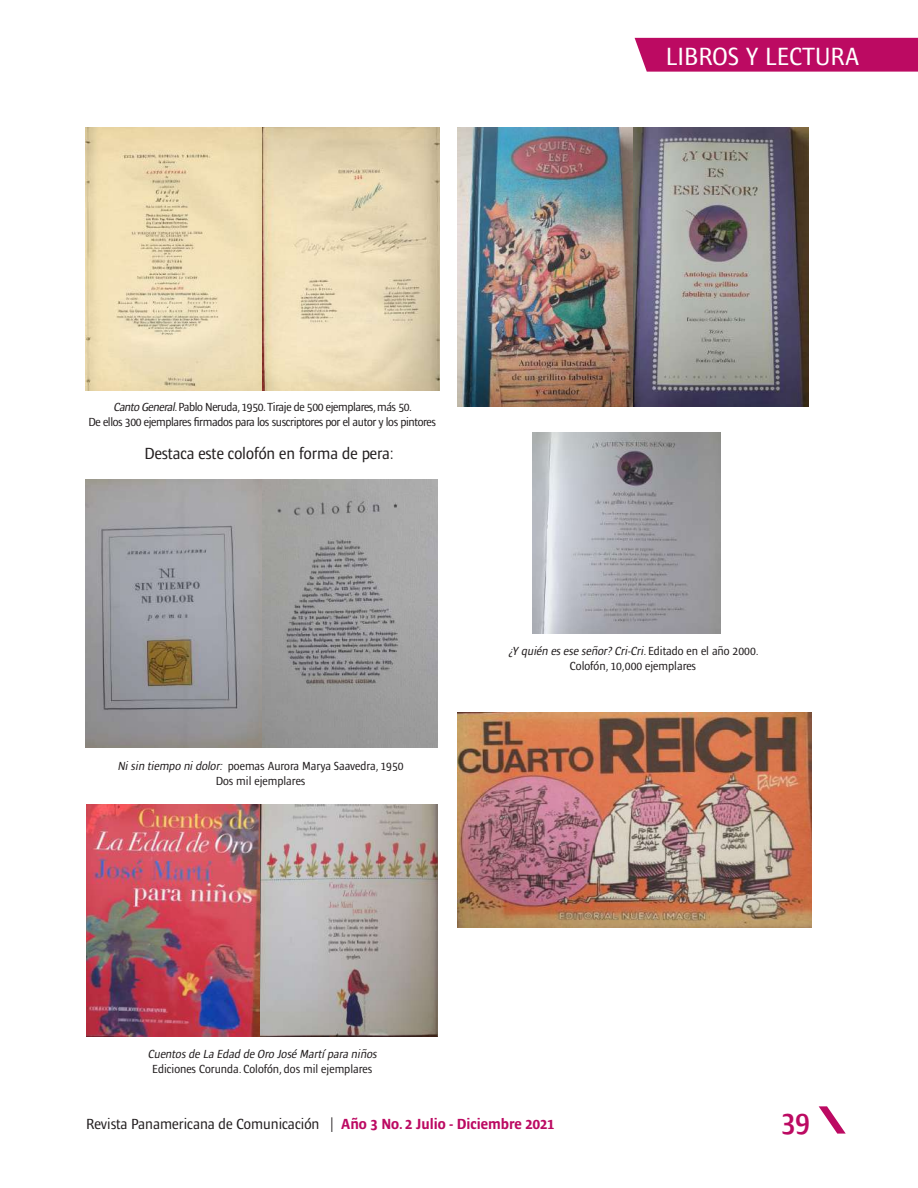
<style>
.page{position:relative;width:918px;height:1188px;background:#fff}
.page>*{position:absolute;margin:0;border:0;box-sizing:border-box;transform-origin:0 0}
.t1{font:600 condensed 30px "Ardoise Std";color:#bc0a62}
.t2{font:condensed 25.5px "Ardoise Std";color:#fff}
.t3{font:condensed 16.5px "Ardoise Std";color:#231f20}
.t4{font:condensed 15px "Ardoise Std";color:#231f20}
.t5{font:condensed 12px/15px "Ardoise Std";color:#231f20;text-align:center}
.t6{font:condensed 12px/15px "Ardoise Std";letter-spacing:-.025em;color:#231f20;text-align:center}
.t7{font:italic condensed 12px "Ardoise Std";color:#231f20}
.s1{font-style:italic}
.s2{font-weight:700;color:#bc0a62}
</style>
<div class="page">
<img style="left:85px;top:128px;width:354px;height:263px">
<img style="left:85px;top:479px;width:353px;height:268px">
<img style="left:86px;top:804px;width:352px;height:232px">
<img style="left:457px;top:128px;width:352px;height:279px">
<img style="left:532px;top:433px;width:189px;height:201px">
<img style="left:457px;top:712px;width:355px;height:216px">
<svg style="left:819px;top:1106px;width:27px;height:28px"></svg>
<div style="left:635px;top:38px;width:283px;height:34px;background:#bc0a62"></div>
<h2 class="t2" style="left:666px;top:42px;width:195px">LIBROS Y LECTURA</h2>
<p class="t6" style="left:89px;top:400px;width:349px"><span class="s1">Canto General.</span>Pablo Neruda, 1950. Tiraje de 500 ejemplares, más 50.<br>De ellos 300 ejemplares firmados para los suscriptores por el autor y los pintores</p>
<h3 class="t3" style="left:145px;top:444px;width:251px">Destaca este colofón en forma de pera:</h3>
<p class="t5" style="left:117px;top:759px;width:288px"><span class="s1">Nisin tiempo nidolor:</span> poemas Aurora Marya Saavedra, 1950<br>Dos mil ejemplares</p>
<p class="t5" style="left:508px;top:644px;width:252px"><span class="s1">¿Y quién es ese señor? Cri-Cri.</span>E d i ta d o e n e l a ñ o 2 0 0 0 .<br>Colofón, 10,000 ejemplares</p>
<p class="t7" style="left:148px;top:1047px;width:233px">Cuentos de La Edad de Oro José Martí para niños</p>
<p class="t5" style="left:152px;top:1061px;width:222px">Ediciones Corunda. Colofón, dos mil ejemplares</p>
<p class="t4" style="left:86px;top:1115px;width:470px">Revista Panamericana de Comunicación | <span class="s2">Año 3 No. 2 Julio - Diciembre 2021</span></p>
<h1 class="t1" style="left:781px;top:1104px;width:30px">39</h1>
</div>
